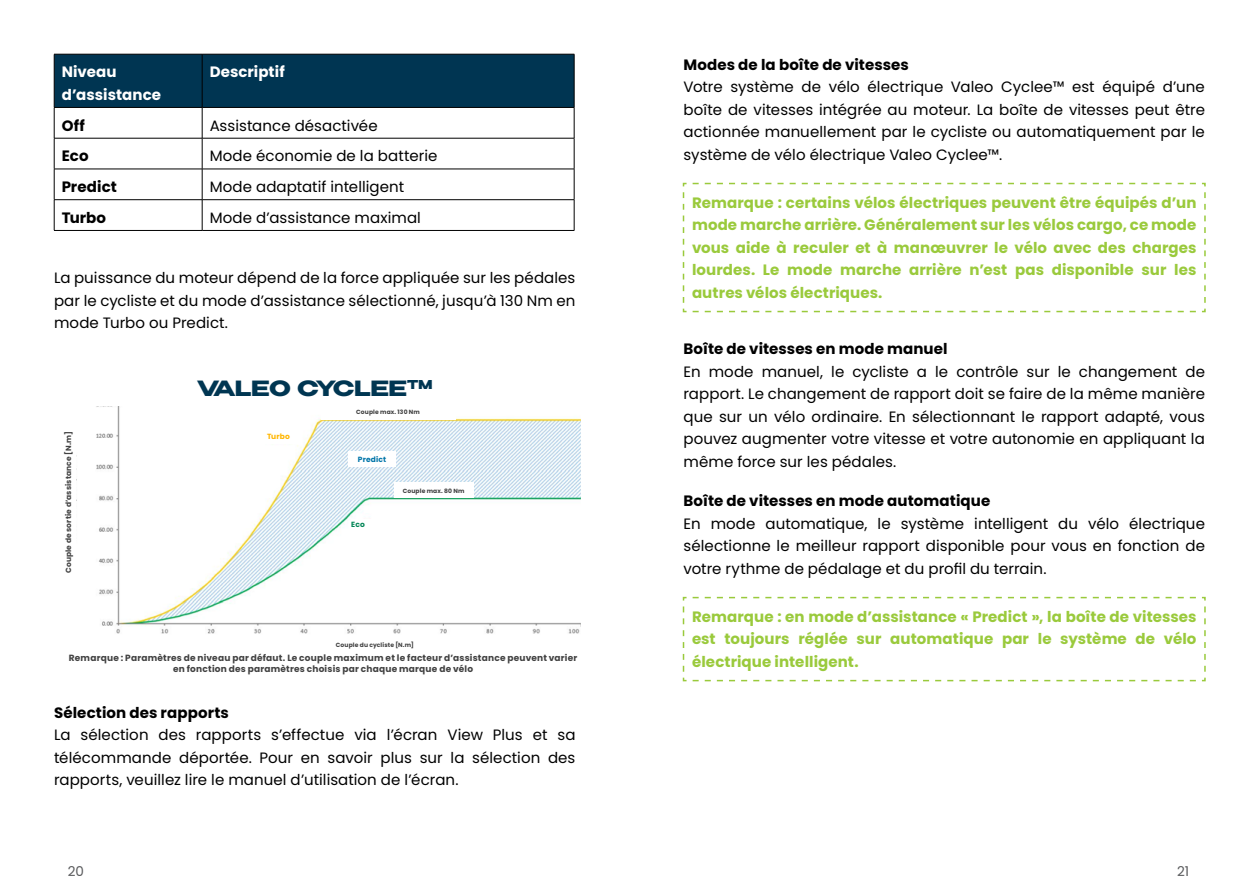
<style>
.page{position:relative;width:1259px;height:893px;background:#fff}
.page>*{position:absolute;margin:0;border:0;box-sizing:border-box;transform-origin:0 0}
.t1{font:700 21px "Benzin";color:#003652}
.t2{font:15px/22.5px "Poppins";letter-spacing:.005em;color:#000;text-align:justify}
.t3{font:700 15px/22.5px "Poppins";letter-spacing:.005em;color:#9aca3c;text-align:justify}
.t4{font:700 15px "Poppins";letter-spacing:.005em;color:#000}
.t5{font:700 15px/22.5px "Poppins";letter-spacing:.005em;color:#fff}
.t6{font:13.5px "Poppins";color:#58595b}
.t7{font:700 9px/10.8px "Poppins";letter-spacing:.02em;color:#414141;text-align:center}
.t8{font:700 7.5px "Poppins";letter-spacing:.02em;color:#414141}
.t9{font:700 7.5px "Poppins";letter-spacing:.025em;color:#0075a9}
.t10{font:700 7.5px "Poppins";letter-spacing:.02em;color:#ffb600}
.t11{font:700 7.5px "Poppins";color:#008556}
.t12{font:700 6px "Poppins";letter-spacing:.02em;color:#414141}
</style>
<div class="page">
<div style="left:55px;top:55px;width:519px;height:52px;background:#003552"></div>
<hr style="left:54px;top:108px;width:1px;height:30px;background:#000">
<hr style="left:202px;top:108px;width:1px;height:30px;background:#000">
<hr style="left:574px;top:108px;width:1px;height:30px;background:#000">
<hr style="left:54px;top:138px;width:148px;height:1px;background:#000">
<hr style="left:54px;top:138px;width:1px;height:31px;background:#000">
<hr style="left:202px;top:138px;width:372px;height:1px;background:#000">
<hr style="left:202px;top:138px;width:1px;height:31px;background:#000">
<hr style="left:574px;top:138px;width:1px;height:31px;background:#000">
<hr style="left:54px;top:169px;width:148px;height:1px;background:#000">
<hr style="left:54px;top:169px;width:1px;height:30px;background:#000">
<hr style="left:202px;top:169px;width:372px;height:1px;background:#000">
<hr style="left:202px;top:169px;width:1px;height:30px;background:#000">
<hr style="left:574px;top:169px;width:1px;height:30px;background:#000">
<hr style="left:54px;top:199px;width:148px;height:1px;background:#000">
<hr style="left:54px;top:200px;width:1px;height:30px;background:#000">
<hr style="left:202px;top:199px;width:372px;height:1px;background:#000">
<hr style="left:202px;top:200px;width:1px;height:30px;background:#000">
<hr style="left:574px;top:200px;width:1px;height:30px;background:#000">
<hr style="left:54px;top:230px;width:148px;height:1px;background:#000">
<hr style="left:202px;top:230px;width:372px;height:1px;background:#000">
<hr style="left:54px;top:54px;width:148px;height:1px;background:#000">
<hr style="left:54px;top:54px;width:1px;height:53px;background:#000">
<hr style="left:202px;top:54px;width:372px;height:1px;background:#000">
<hr style="left:202px;top:54px;width:1px;height:53px;background:#000">
<hr style="left:574px;top:54px;width:1px;height:53px;background:#000">
<hr style="left:54px;top:107px;width:148px;height:1px;background:#000">
<hr style="left:202px;top:107px;width:372px;height:1px;background:#000">
<img style="left:76px;top:406px;width:504px;height:228px">
<div style="left:351px;top:519px;width:38px;height:12px;background:#fff"></div>
<div style="left:348px;top:452px;width:48px;height:15px;background:#fff"></div>
<div style="left:261px;top:429px;width:35px;height:15px;background:#fff"></div>
<div style="left:321px;top:404px;width:134px;height:15px;background:#fff"></div>
<div style="left:394px;top:483px;width:79px;height:15px;background:#fff"></div>
<svg style="left:682px;top:182px;width:524px;height:131px"></svg>
<svg style="left:682px;top:596px;width:524px;height:86px"></svg>
<p class="t5" style="left:62px;top:61px;width:101px">Niveau d’assistance</p>
<p class="t5" style="left:210px;top:61px;width:77px">Descriptif</p>
<p class="t4" style="left:62px;top:117px;width:25px">Off</p>
<p class="t2" style="left:210px;top:114px;width:170px">Assistance désactivée</p>
<p class="t4" style="left:62px;top:147px;width:28px">Eco</p>
<p class="t2" style="left:210px;top:145px;width:229px">Mode économie de la batterie</p>
<p class="t4" style="left:62px;top:178px;width:57px">Predict</p>
<p class="t2" style="left:210px;top:176px;width:196px">Mode adaptatif intelligent</p>
<p class="t4" style="left:62px;top:209px;width:46px">Turbo</p>
<p class="t2" style="left:210px;top:207px;width:213px">Mode d’assistance maximal</p>
<p class="t2" style="left:54px;top:267px;width:523px">La puissance du moteur dépend de la force appliquée sur les pédales par le cycliste et du mode d’assistance sélectionné, jusqu’à 130 Nm en mode Turbo ou Predict.</p>
<h1 class="t1" style="left:197px;top:373px;width:237px">VALEO CYCLEE<sup>™</sup></h1>
<p class="t8" style="left:64px;top:573px;width:143px;rotate:-90deg">Couple de sortie d’assistance [N.m]</p>
<p class="t10" style="left:267px;top:432px;width:24px">Turbo</p>
<p class="t12" style="left:356px;top:408px;width:65px">Couple max. 130 Nm</p>
<p class="t9" style="left:358px;top:455px;width:30px">Predict</p>
<p class="t11" style="left:351px;top:520px;width:15px">Eco</p>
<p class="t12" style="left:403px;top:487px;width:63px">Couple max. 80 Nm</p>
<p class="t12" style="left:336px;top:642px;width:80px">Couple du cycliste [N.m]</p>
<p class="t7" style="left:69px;top:652px;width:510px">Remarque : Paramètres de niveau par défaut. Le couple maximum et le facteur d’assistance peuvent varier en fonction des paramètres choisis par chaque marque de vélo</p>
<p class="t4" style="left:54px;top:704px;width:176px">Sélection des rapports</p>
<p class="t2" style="left:54px;top:724px;width:523px">La sélection des rapports s’effectue via l’écran View Plus et sa télécommande déportée. Pour en savoir plus sur la sélection des rapports, veuillez lire le manuel d’utilisation de l’écran.</p>
<p class="t4" style="left:683px;top:56px;width:227px">Modes de la boîte de vitesses</p>
<p class="t2" style="left:683px;top:76px;width:523px">Votre système de vélo électrique Valeo Cyclee™ est équipé d’une boîte de vitesses intégrée au moteur. La boîte de vitesses peut être actionnée manuellement par le cycliste ou automatiquement par le système de vélo électrique Valeo Cyclee™.</p>
<p class="t3" style="left:692px;top:191px;width:506px">Remarque : certains vélos électriques peuvent être équipés d’un mode marche arrière. Généralement sur les vélos cargo, ce mode vous aide à reculer et à manœuvrer le vélo avec des charges lourdes. Le mode marche arrière n’est pas disponible sur les autres vélos électriques.</p>
<p class="t4" style="left:683px;top:340px;width:266px">Boîte de vitesses en mode manuel</p>
<p class="t2" style="left:683px;top:360px;width:523px">En mode manuel, le cycliste a le contrôle sur le changement de rapport. Le changement de rapport doit se faire de la même manière que sur un vélo ordinaire. En sélectionnant le rapport adapté, vous pouvez augmenter votre vitesse et votre autonomie en appliquant la même force sur les pédales.</p>
<p class="t4" style="left:683px;top:492px;width:308px">Boîte de vitesses en mode automatique</p>
<p class="t2" style="left:683px;top:512px;width:523px">En mode automatique, le système intelligent du vélo électrique sélectionne le meilleur rapport disponible pour vous en fonction de votre rythme de pédalage et du profil du terrain.</p>
<p class="t3" style="left:692px;top:605px;width:506px">Remarque : en mode d’assistance « Predict », la boîte de vitesses est toujours réglée sur automatique par le système de vélo électrique intelligent.</p>
<p class="t6" style="left:68px;top:863px;width:18px">20</p>
<p class="t6" style="left:1177px;top:863px;width:14px">21</p>
</div>
